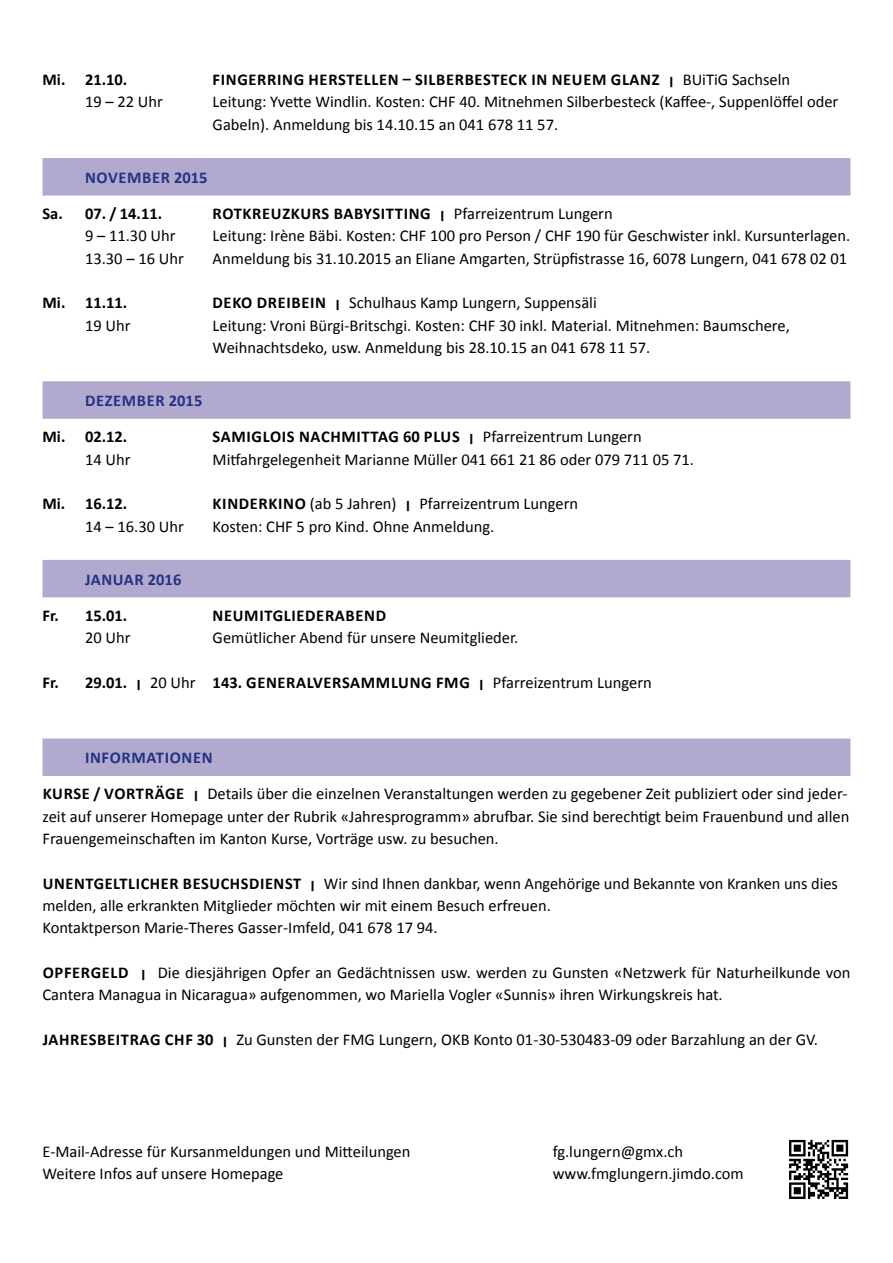
<style>
.page{position:relative;width:893px;height:1263px;background:#fff}
.page>*{position:absolute;margin:0;border:0;box-sizing:border-box;transform-origin:0 0}
.t1{font:16.5px/22.4px "Calibri";color:#000}
.t2{font:700 16.5px "Calibri";letter-spacing:.04em;color:#000}
.t3{font:700 16.5px "Calibri";letter-spacing:.035em;color:#243285}
.t4{font:700 16.5px "Calibri";letter-spacing:.01em;color:#243285}
.s1{font-size:11.55px}
.s2{font-weight:400}
.s3{font-weight:700}
.s4{font-weight:700;font-size:11.55px}
.s5{font-weight:700;color:#243285}
</style>
<div class="page">
<div style="left:43px;top:158px;width:807px;height:38px;background:#b1aace"></div>
<div style="left:43px;top:381px;width:807px;height:38px;background:#b1aace"></div>
<div style="left:43px;top:560px;width:807px;height:37px;background:#b1aace"></div>
<div style="left:43px;top:738px;width:807px;height:38px;background:#b1aace"></div>
<svg style="left:789px;top:1139px;width:60px;height:60px"></svg>
<svg style="left:789px;top:1140px;width:59px;height:59px"></svg>
<p class="t2" style="left:43px;top:69px;width:86px">MI. 21.10.</p>
<p class="t2" style="left:213px;top:69px;width:579px">FINGERRING HERSTELLEN – SILBERBESTECK IN NEUEM GLANZ <span class="s1">|</span> <span class="s2">BUiTiG Sachseln</span></p>
<p class="t1" style="left:85px;top:91px;width:79px">19 – 22 Uhr</p>
<p class="t1" style="left:213px;top:91px;width:627px">Leitung: Yvette Windlin. Kosten: CHF 40. Mitnehmen Silberbesteck (Kaffee-, Suppenlöffel oder<br>Gabeln). Anmeldung bis 14.10.15 an 041 678 11 57.</p>
<p class="t3" style="left:43px;top:167px;width:28px">N</p>
<p class="t3" style="left:97px;top:167px;width:113px">OVEMBER 2015</p>
<p class="t2" style="left:43px;top:203px;width:121px">SA. 07. / 14.11.</p>
<p class="t2" style="left:213px;top:203px;width:402px">ROTKREUZKURS BABYSITTING <span class="s1">|</span> <span class="s2">Pfarreizentrum Lungern</span></p>
<p class="t1" style="left:85px;top:225px;width:92px">9 – 11.30 Uhr</p>
<p class="t1" style="left:213px;top:225px;width:639px">Leitung: Irène Bäbi. Kosten: CHF 100 pro Person / CHF 190 für Geschwister inkl. Kursunterlagen.</p>
<p class="t1" style="left:85px;top:247px;width:100px">13.30 – 16 Uhr</p>
<p class="t1" style="left:213px;top:247px;width:636px">Anmeldung bis 31.10.2015 an Eliane Amgarten, Strüpfistrasse 16, 6078 Lungern, 041 678 02 01</p>
<p class="t2" style="left:43px;top:292px;width:86px">MI. 11.11.</p>
<p class="t1" style="left:213px;top:292px;width:386px"><span class="s3">DEKO DREIBEIN</span> <span class="s4">|</span> Schulhaus Kamp Lungern, Suppensäli</p>
<p class="t1" style="left:85px;top:314px;width:47px">19 Uhr</p>
<p class="t1" style="left:213px;top:314px;width:579px">Leitung: Vroni Bürgi-Britschgi. Kosten: CHF 30 inkl. Material. Mitnehmen: Baumschere,<br>Weihnachtsdeko, usw. Anmeldung bis 28.10.15 an 041 678 11 57.</p>
<p class="t3" style="left:85px;top:390px;width:119px">DEZEMBER 2015</p>
<p class="t2" style="left:43px;top:426px;width:86px">MI. 02.12.</p>
<p class="t2" style="left:213px;top:426px;width:12px">SAM</p>
<p class="t2" style="left:247px;top:426px;width:397px">IGLOIS NACHM ITTAG 60 PLUS <span class="s1">|</span> <span class="s2">Pfarreizentrum Lungern</span></p>
<p class="t1" style="left:85px;top:448px;width:47px">14 Uhr</p>
<p class="t1" style="left:213px;top:448px;width:483px">Mitfahrgelegenheit Marianne Müller 041 661 21 86 oder 079 711 05 71.</p>
<p class="t2" style="left:43px;top:493px;width:86px">MI. 16.12.</p>
<p class="t1" style="left:213px;top:493px;width:367px"><span class="s3">KINDERKINO</span> (ab 5 Jahren) <span class="s4">|</span> Pfarreizentrum Lungern</p>
<p class="t1" style="left:85px;top:515px;width:100px">14 – 16.30 Uhr</p>
<p class="t1" style="left:213px;top:515px;width:283px">Kosten: CHF 5 pro Kind. Ohne Anmeldung.</p>
<p class="t4" style="left:85px;top:569px;width:98px">JANUAR 2016</p>
<p class="t2" style="left:43px;top:605px;width:86px">FR. 15.01.</p>
<p class="t2" style="left:213px;top:605px;width:173px">NEUMITGLIEDERABEND</p>
<p class="t1" style="left:85px;top:627px;width:47px">20 Uhr</p>
<p class="t1" style="left:213px;top:627px;width:307px">Gemütlicher Abend für unsere Neumitglieder.</p>
<p class="t2" style="left:43px;top:672px;width:321px">FR. 29.01. <span class="s1">|</span> <span class="s2">20 Uhr</span> 143. GENERALVERSAMML</p>
<p class="t1" style="left:398px;top:671px;width:255px"><span class="s3">UNG FMG</span> <span class="s4">|</span> Pfarreizentrum Lungern</p>
<p class="t1" style="left:43px;top:740px;width:806px;line-height:36.2px;text-indent:47px"><span class="s5">NFORMATIONEN<br></span><span class="s3">KURSE / VORTRÄGE</span> <span class="s4">|</span> Details über die einzelnen Veranstaltungen werden zu gegebener Zeit publiziert oder sind jeder-</p>
<p class="t1" style="left:43px;top:805px;width:808px">zeit auf unserer Homepage unter der Rubrik «Jahresprogramm» abrufbar. Sie sind berechtigt beim Frauenbund und allen<br>Frauengemeinschaften im Kanton Kurse, Vorträge usw. zu besuchen.</p>
<p class="t1" style="left:43px;top:872px;width:797px"><span class="s3">U NENTGELTLICHER BESUCHSDIENST</span> <span class="s4">|</span> Wir sind Ihnen dankbar, wenn Angehörige und Bekannte von Kranken uns dies melden, alle erkrankten Mitglieder möchten wir mit einem Besuch erfreuen.<br>Kontaktperson Marie-Theres Gasser-Imfeld, 041 678 17 94.</p>
<p class="t2" style="left:43px;top:962px;width:77px">OPFERGELD</p>
<p class="t3" style="left:43px;top:747px;width:24px">I</p>
<p class="t1" style="left:43px;top:961px;width:809px;text-indent:97px"><span class="s4">|</span> Die diesjährigen Opfer an Gedächtnissen usw. werden zu Gunsten «Netzwerk für Naturheilkunde von<br>Cantera Managua in Nicaragua» aufgenommen, wo Mariella Vogler «Sunnis» ihren Wirkungskreis hat.</p>
<p class="t1" style="left:43px;top:1028px;width:776px"><span class="s3">JAHRESBEITRAG CH F 30</span> <span class="s4">|</span> Zu Gunsten der FMG Lungern, OKB Konto 01-30-530483-09 oder Barzahlung an der GV.</p>
<p class="t1" style="left:43px;top:1140px;width:369px">E-Mail-Adresse für Kursanmeldungen und Mitteilungen</p>
<p class="t1" style="left:553px;top:1140px;width:132px">fg.lungern@gmx.ch</p>
<p class="t1" style="left:43px;top:1162px;width:242px">Weitere Infos auf unsere Homepage</p>
<p class="t1" style="left:553px;top:1162px;width:193px">www.fmglungern.jimdo.com</p>
</div>
